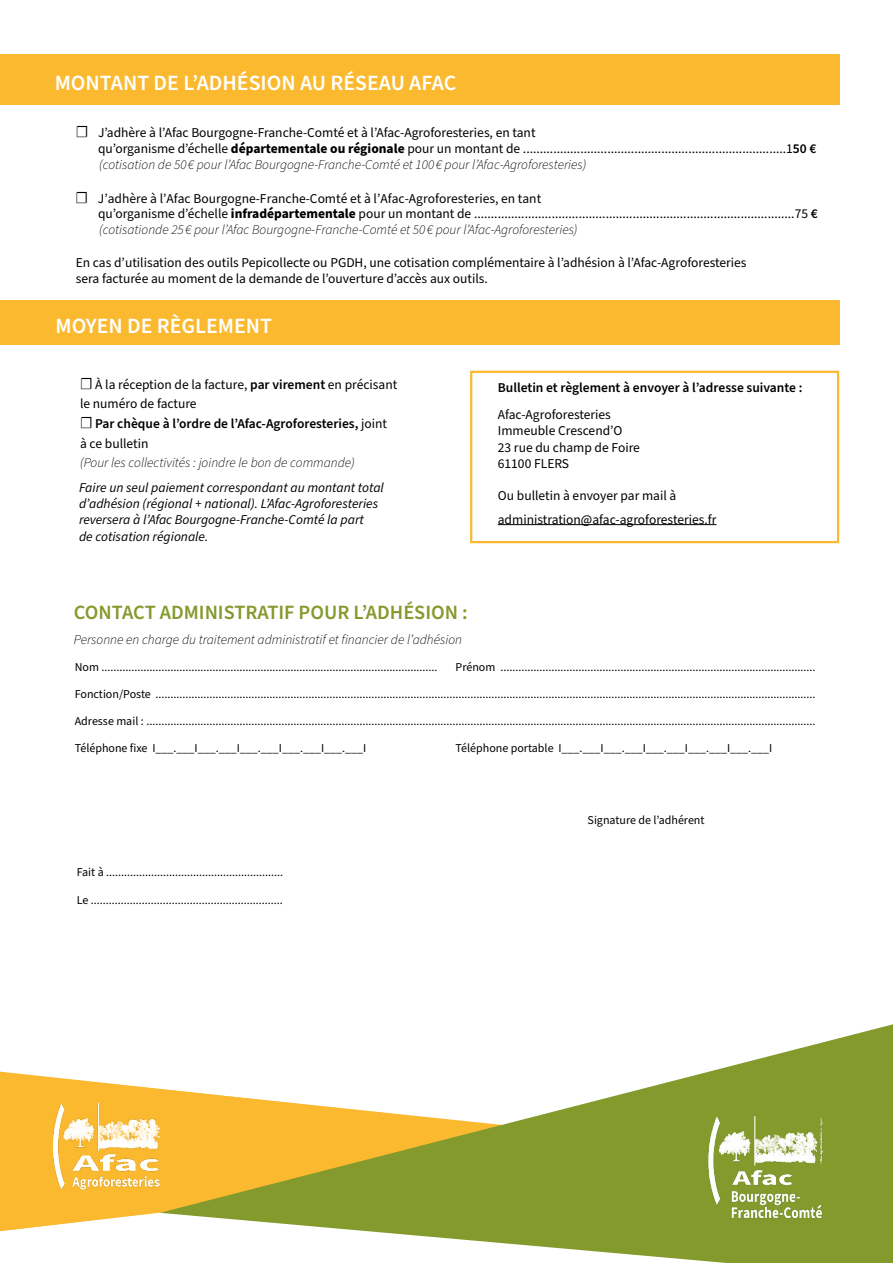
<style>
.page{position:relative;width:893px;height:1263px;background:#fff}
.page>*{position:absolute;margin:0;border:0;box-sizing:border-box;transform-origin:0 0}
.t1{font:600 21.75px "Source Sans Pro";color:#fff}
.t2{font:600 20.25px "Source Sans Pro";color:#859a2d}
.t3{font:13.5px/16.2px "Source Sans Pro";color:#000}
.t4{font:italic 300 13.5px "Source Sans Pro";color:#000}
.t5{font:italic 13.5px/16.2px "Source Sans Pro";color:#000}
.t6{font:600 13.5px "Source Sans Pro";color:#000}
.t7{font:12px "Source Sans Pro";color:#000}
.s1{font-weight:300;font-style:italic;font-size:16.5px}
.s2{font-weight:700}
.s3{font-weight:600}
.s4{font-weight:300;font-style:italic}
</style>
<div class="page">
<svg style="left:0;top:1071px;width:160px;height:160px;fill:#fbb92f"></svg>
<svg style="left:160px;top:1024px;width:733px;height:239px"></svg>
<img style="left:54px;top:1103px;width:105px;height:87px">
<img style="left:699px;top:1113px;width:130px;height:110px">
<div style="left:0;top:54px;width:840px;height:50px;background:#fbb92f"></div>
<div style="left:0;top:300px;width:840px;height:45px;background:#fbb92f"></div>
<hr style="left:498px;top:524px;width:218px;height:1px;background:#000">
<div style="left:470px;top:371px;width:369px;height:172px;border:2px solid #fbb92f"></div>
<h1 class="t1" style="left:55px;top:68px;width:403px">MONTANT DE L’ADHÉSION AU RÉSEAU AFAC</h1>
<p class="t3" style="left:98px;top:125px;width:720px;text-indent:-22px"><span class="s1">☐</span> J’adhère à l’Afac Bourgogne-Franche-Comté et à l’Afac-Agroforesteries, en tant<br>qu’organisme d’échelle <span class="s2">départementale ou régionale</span> pour un montant de ..............................................................................1<span class="s3">50 € </span><span class="s4">(cotisation de 50 € pour l’Afac Bourgogne-Franche-Comté et 100 € pour l’Afac-Agroforesteries)</span></p>
<p class="t3" style="left:98px;top:192px;width:721px;line-height:14.7px;text-indent:-22px"><span class="s1">☐</span> J’adhère à l’Afac Bourgogne-Franche-Comté et à l’Afac-Agroforesteries, en tant<br>qu’organisme d’échelle <span class="s2">infradépartementale</span> pour un montant de ...............................................................................................75 <span class="s3">€</span></p>
<p class="t4" style="left:99px;top:221px;width:480px">(cotisationde 25 € pour l’Afac Bourgogne-Franche-Comté et 50 € pour l’Afac-Agroforesteries)</p>
<p class="t3" style="left:76px;top:254px;width:672px">En cas d’utilisation des outils Pepicollecte ou PGDH, une cotisation complémentaire à l’adhésion à l’Afac-Agroforesteries sera facturée au moment de la demande de l’ouverture d’accès aux outils.</p>
<h1 class="t1" style="left:55px;top:312px;width:218px">MOYEN DE RÈGLEMENT</h1>
<p class="t3" style="left:80px;top:375px;width:319px;line-height:19.6px"><span class="s1">☐</span> À la réception de la facture, <span class="s3">par virement</span> en précisant le numéro de facture<br><span class="s1">☐</span> <span class="s3">Par chèque à l’ordre de l’Afac-Agroforesteries,</span> joint<br>à ce bulletin</p>
<p class="t4" style="left:80px;top:454px;width:276px">(Pour les collectivités : joindre le bon de commande)</p>
<p class="t5" style="left:79px;top:480px;width:306px">Faire un seul paiement correspondant au montant total d’adhésion (régional + national). L’Afac-Agroforesteries reversera à l’Afac Bourgogne-Franche-Comté la part<br>de cotisation régionale.</p>
<p class="t6" style="left:498px;top:379px;width:306px">Bulletin et règlement à envoyer à l’adresse suivante :</p>
<p class="t3" style="left:498px;top:407px;width:144px">Afac-Agroforesteries<br>Immeuble Crescend’O<br>23 rue du champ de Foire<br>61100 FLERS</p>
<p class="t3" style="left:498px;top:484px;width:220px;line-height:23.4px">Ou bulletin à envoyer par mail à administration@afac-agroforesteries.fr</p>
<h2 class="t2" style="left:74px;top:599px;width:395px">CONTACT ADMINISTRATIF POUR L’ADHÉSION :</h2>
<p class="t4" style="left:74px;top:630px;width:390px">Personne en charge du traitement administratif et financier de l’adhésion</p>
<p class="t7" style="left:75px;top:659px;width:364px">Nom ................................................................................................................</p>
<p class="t7" style="left:455px;top:659px;width:361px">Prénom .........................................................................................................</p>
<p class="t7" style="left:75px;top:686px;width:742px">Fonction/Poste ............................................................................................................................................................................................................................</p>
<p class="t7" style="left:75px;top:713px;width:742px">Adresse mail : ...............................................................................................................................................................................................................................</p>
<p class="t7" style="left:75px;top:740px;width:293px">Téléphone fixe I___.___I___.___I___.___I___.___I___.___I</p>
<p class="t7" style="left:455px;top:740px;width:318px">Téléphone portable I___.___I___.___I___.___I___.___I___.___I</p>
<p class="t7" style="left:77px;top:864px;width:208px">Fait à ...........................................................</p>
<p class="t7" style="left:77px;top:892px;width:208px">Le ................................................................</p>
<p class="t7" style="left:588px;top:812px;width:118px">Signature de l’adhérent</p>
</div>
